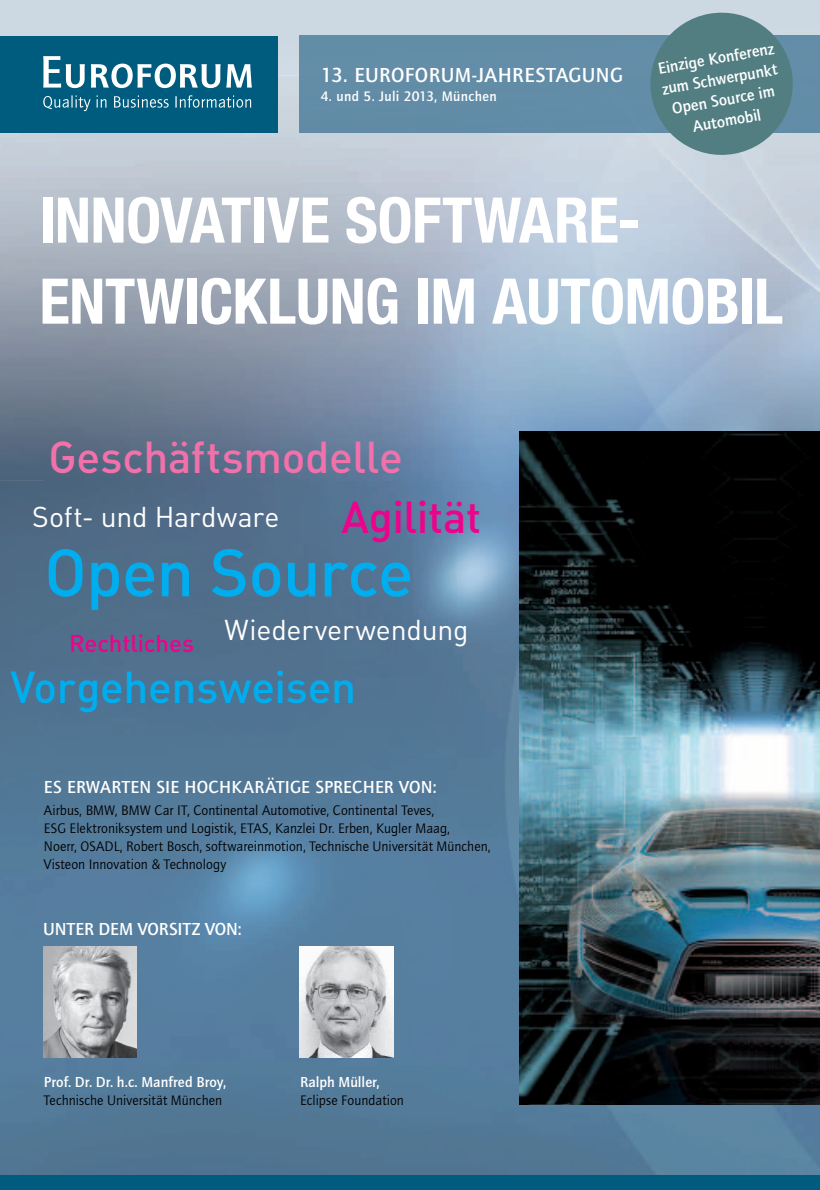
<style>
.page{position:relative;width:820px;height:1190px;background:#fff}
.page>*{position:absolute;margin:0;border:0;box-sizing:border-box;transform-origin:0 0}
.t1{font:66px "DIN Medium Alternate";letter-spacing:-.015em;color:#00aeef}
.t2{font:700 condensed 63px/81px "Helvetica Neue LT Pro";letter-spacing:-.01em;color:#fff}
.t3{font:44.1px "DIN Medium Alternate";letter-spacing:-.01em;color:#f171ab}
.t4{font:44.1px "DIN Medium Alternate";letter-spacing:-.01em;color:#00aeef}
.t5{font:44.1px "DIN Medium Alternate";letter-spacing:-.01em;color:#ed028c}
.t6{font:28.35px "DIN Regular Alternate";letter-spacing:-.005em;color:#fff}
.t7{font:24px "DIN Medium Alternate";letter-spacing:-.005em;color:#ed028c}
.t8{font:500 21px "Quay Sans ITC Std";letter-spacing:.02em;color:#fff}
.t9{font:500 18px "Quay Sans ITC Std";letter-spacing:.005em;color:#fff}
.t10{font:500 16.5px/21px "Quay Sans ITC Std";color:#fff;text-align:center}
.t11{font:500 15px "Quay Sans ITC Std";color:#fff}
.t12{font:14.25px/18px "Quay Sans ITC Std";letter-spacing:.005em;color:#000}
.t13{font:500 14.25px "Quay Sans ITC Std";letter-spacing:.02em;color:#fff}
</style>
<div class="page">
<img style="left:0;top:480px;width:43px;height:695px">
<img style="left:43px;top:480px;width:776px;height:695px">
<div style="left:0;top:0;width:819px;height:76px;background:#cdd9e2"></div>
<img style="left:0;top:76px;width:302px;height:404px">
<img style="left:302px;top:132px;width:517px;height:348px">
<div style="left:299px;top:36px;width:520px;height:40px;background:#638da7"></div>
<div style="left:299px;top:76px;width:520px;height:56px;background:#628ca7"></div>
<div style="left:0;top:36px;width:278px;height:96px;background:#005c7f"></div>
<svg style="left:43px;top:56px;width:209px;height:32px"></svg>
<svg style="left:43px;top:95px;width:208px;height:16px"></svg>
<div style="left:0;top:1175px;width:819px;height:15px;background:#005c7f"></div>
<img style="left:43px;top:946px;width:94px;height:111px">
<img style="left:300px;top:946px;width:93px;height:111px">
<img style="left:519px;top:431px;width:300px;height:673px">
<svg style="left:644px;top:7px;width:154px;height:154px;background:#70949b"></svg>
<h3 class="t8" style="left:321px;top:62px;width:304px">13. EUROFORUM-JAHRESTAGUNG</h3>
<p class="t13" style="left:321px;top:88px;width:177px">4. und 5. Juli 2013, München</p>
<p class="t10" style="left:656px;top:58px;width:119px;rotate:-10deg">Einzige Konferenz zum Schwerpunkt<br>Open Source im<br>Automobil</p>
<h2 class="t2" style="left:39px;top:179px;width:744px">INNOVATIVE SOFTWARE -<br>ENTWICKLUNG IM AUTOMOBIL</h2>
<h3 class="t3" style="left:48px;top:427px;width:356px">Geschäftsmodelle</h3>
<h3 class="t5" style="left:341px;top:487px;width:141px">Agilität</h3>
<h3 class="t6" style="left:32px;top:498px;width:249px">Soft- und Hardware</h3>
<h1 class="t1" style="left:44px;top:528px;width:370px">Open Source</h1>
<h3 class="t7" style="left:69px;top:627px;width:126px">Rechtliches</h3>
<h3 class="t6" style="left:224px;top:610px;width:245px">Wiederverwendung</h3>
<h3 class="t4" style="left:10px;top:658px;width:347px">Vorgehensweisen</h3>
<p class="t9" style="left:44px;top:776px;width:394px">ES ERWARTEN SIE HOCHKARÄTIGE SPRECHER VON:</p>
<p class="t12" style="left:44px;top:801px;width:448px">Airbus, BMW, BMW Car IT, Continental Automotive, Continental Teves,<br>ESG Elektroniksystem und Logistik, ETAS, Kanzlei Dr. Erben, Kugler Maag,<br>Noerr, OSADL, Robert Bosch, softwareinmotion, Technische Universität München, Visteon Innovation &amp; Technology</p>
<p class="t9" style="left:43px;top:918px;width:200px">UNTER DEM VORSITZ VON:</p>
<p class="t11" style="left:44px;top:1073px;width:184px">Prof. Dr. Dr. h.c. Manfred Broy,</p>
<p class="t12" style="left:44px;top:1091px;width:180px">Technische Universität München</p>
<p class="t11" style="left:300px;top:1073px;width:81px">Ralph Müller,</p>
<p class="t12" style="left:300px;top:1091px;width:105px">Eclipse Foundation</p>
</div>
